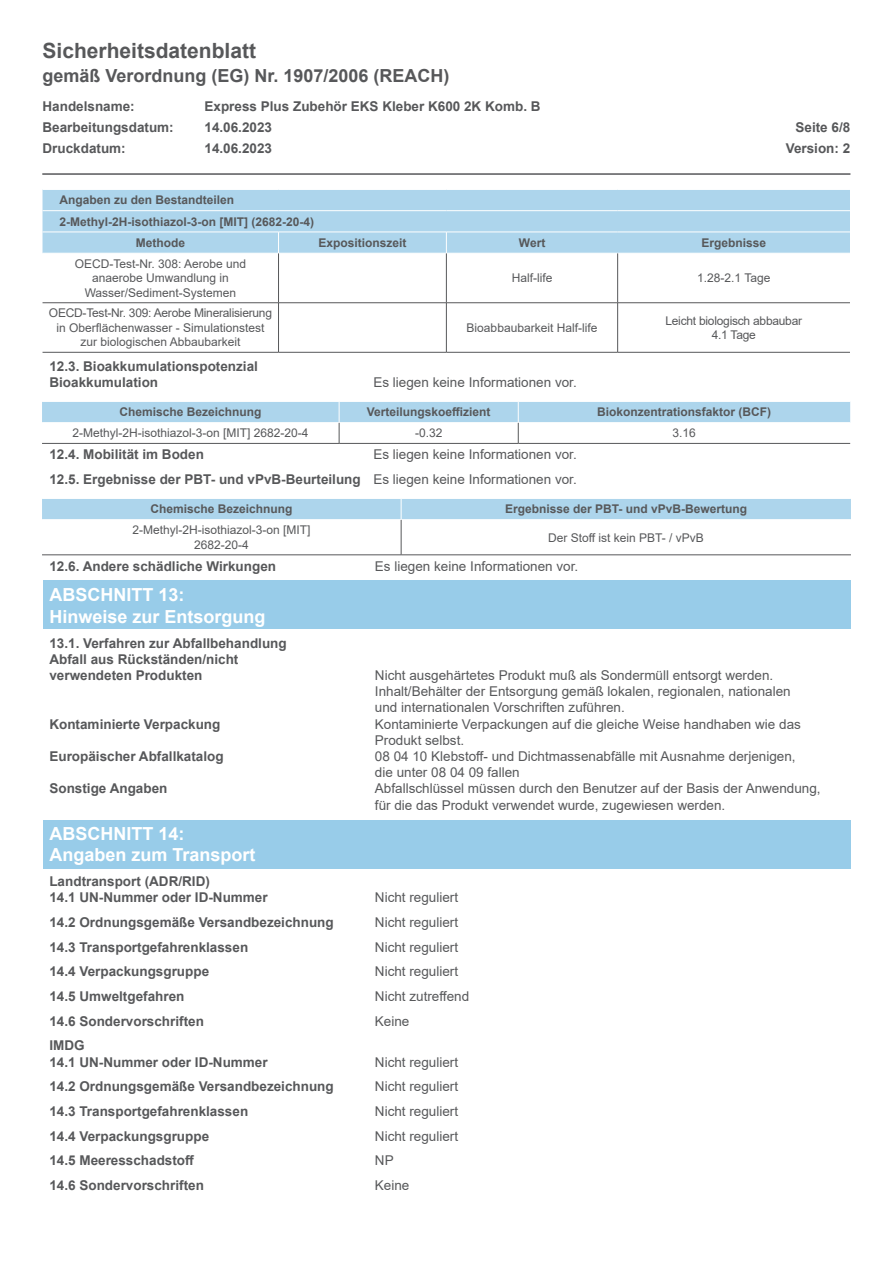
<style>
.page{position:relative;width:893px;height:1263px;background:#fff}
.page>*{position:absolute;margin:0;border:0;box-sizing:border-box;transform-origin:0 0}
.t1{font:700 21px "Arial";color:#57585a}
.t2{font:700 18px "Arial";color:#fff}
.t3{font:700 18px "Arial";color:#57585a}
.t4{font:700 13.5px/16.2px "Arial";color:#57585a}
.t5{font:13.5px/16.2px "Arial";color:#57585a}
.t6{font:12px/14.4px "Arial";color:#57585a;text-align:center}
.t7{font:700 12px "Arial";color:#57585a}
.t8{font:12px/14.4px "Arial";letter-spacing:-.02em;color:#57585a;text-align:center}
.s1{font-weight:400}
</style>
<div class="page">
<hr style="left:42px;top:173px;width:808px;height:2px;background:#57585a">
<div style="left:43px;top:580px;width:807px;height:49px;background:#98cce9"></div>
<div style="left:43px;top:820px;width:807px;height:48px;background:#98cce9"></div>
<div style="left:43px;top:190px;width:807px;height:63px;background:#add5ec"></div>
<hr style="left:43px;top:210px;width:236px;height:1px;background:#fff">
<hr style="left:279px;top:210px;width:167px;height:1px;background:#fff">
<hr style="left:446px;top:210px;width:172px;height:1px;background:#fff">
<hr style="left:618px;top:210px;width:232px;height:1px;background:#fff">
<hr style="left:43px;top:232px;width:236px;height:1px;background:#fff">
<hr style="left:279px;top:232px;width:167px;height:1px;background:#fff">
<hr style="left:446px;top:232px;width:172px;height:1px;background:#fff">
<hr style="left:618px;top:232px;width:232px;height:1px;background:#fff">
<svg style="left:278px;top:233px;width:1px;height:20px"></svg>
<svg style="left:446px;top:232px;width:1px;height:21px"></svg>
<hr style="left:43px;top:302px;width:236px;height:1px;background:#57585a">
<hr style="left:279px;top:302px;width:167px;height:1px;background:#57585a">
<hr style="left:446px;top:302px;width:172px;height:1px;background:#57585a">
<hr style="left:618px;top:302px;width:232px;height:1px;background:#57585a">
<hr style="left:43px;top:352px;width:236px;height:1px;background:#57585a">
<hr style="left:279px;top:352px;width:167px;height:1px;background:#57585a">
<hr style="left:446px;top:352px;width:172px;height:1px;background:#57585a">
<hr style="left:618px;top:352px;width:232px;height:1px;background:#57585a">
<hr style="left:278px;top:253px;width:1px;height:50px;background:#57585a">
<hr style="left:446px;top:253px;width:1px;height:50px;background:#57585a">
<hr style="left:617px;top:253px;width:1px;height:50px;background:#57585a">
<hr style="left:278px;top:303px;width:1px;height:49px;background:#57585a">
<hr style="left:446px;top:303px;width:1px;height:49px;background:#57585a">
<hr style="left:617px;top:303px;width:1px;height:49px;background:#57585a">
<svg style="left:42px;top:402px;width:808px;height:41px"></svg>
<hr style="left:42px;top:443px;width:297px;height:1px;background:#57585a">
<hr style="left:339px;top:443px;width:179px;height:1px;background:#57585a">
<hr style="left:518px;top:443px;width:332px;height:1px;background:#57585a">
<div style="left:42px;top:499px;width:809px;height:21px;background:#add5ec"></div>
<hr style="left:401px;top:520px;width:1px;height:35px;background:#57585a">
<hr style="left:42px;top:555px;width:359px;height:1px;background:#57585a">
<hr style="left:401px;top:555px;width:450px;height:1px;background:#57585a">
<h1 class="t1" style="left:43px;top:36px;width:215px">Sicherheitsdatenblatt</h1>
<h2 class="t3" style="left:43px;top:63px;width:409px">gemäß Verordnung (EG) Nr. 1907/2006 (REACH)</h2>
<p class="t4" style="left:43px;top:99px;width:94px">Handelsname:</p>
<p class="t4" style="left:205px;top:99px;width:338px">Express Plus Zubehör EKS Kleber K600 2K Komb. B</p>
<p class="t4" style="left:43px;top:120px;width:133px">Bearbeitungsdatum:</p>
<p class="t4" style="left:205px;top:120px;width:69px">14.06.2023</p>
<p class="t4" style="left:795px;top:120px;width:56px">Seite 6/8</p>
<p class="t4" style="left:43px;top:141px;width:85px">Druckdatum:</p>
<p class="t4" style="left:205px;top:141px;width:69px">14.06.2023</p>
<p class="t4" style="left:786px;top:141px;width:66px">Version: 2</p>
<p class="t7" style="left:60px;top:192px;width:176px">Angaben zu den Bestandteilen</p>
<p class="t7" style="left:60px;top:213px;width:256px">2-Methyl-2H-isothiazol-3-on [MIT] (2682-20-4)</p>
<p class="t7" style="left:136px;top:234px;width:51px">Methode</p>
<p class="t7" style="left:318px;top:234px;width:90px">Expositionszeit</p>
<p class="t7" style="left:519px;top:234px;width:28px">Wert</p>
<p class="t7" style="left:701px;top:234px;width:66px">Ergebnisse</p>
<p class="t6" style="left:75px;top:256px;width:173px">OECD-Test-Nr. 308: Aerobe und</p>
<p class="t6" style="left:92px;top:271px;width:138px">anaerobe Umwandlung in</p>
<p class="t6" style="left:85px;top:285px;width:153px">Wasser/Sediment-Systemen</p>
<p class="t6" style="left:512px;top:271px;width:42px">Half-life</p>
<p class="t6" style="left:697px;top:271px;width:75px">1.28-2.1 Tage</p>
<p class="t6" style="left:49px;top:306px;width:225px">OECD-Test-Nr. 309: Aerobe Mineralisierung in Oberflächenwasser - Simulationstest zur biologischen Abbaubarkeit</p>
<p class="t4" style="left:49px;top:359px;width:210px">12.3. Bioakkumulationspotenzial<br>Bioakkumulation</p>
<p class="t6" style="left:467px;top:320px;width:132px">Bioabbaubarkeit Half-life</p>
<p class="t8" style="left:665px;top:313px;width:138px">Leicht biologisch abbaubar<br>4.1 Tage</p>
<p class="t5" style="left:373px;top:375px;width:205px">Es liegen keine Informationen vor.</p>
<p class="t7" style="left:120px;top:404px;width:144px">Chemische Bezeichnung</p>
<p class="t7" style="left:367px;top:404px;width:125px">Verteilungskoeffizient</p>
<p class="t7" style="left:597px;top:404px;width:175px">Biokonzentrationsfaktor (BCF)</p>
<p class="t6" style="left:73px;top:426px;width:238px">2-Methyl-2H-isothiazol-3-on [MIT] 2682-20-4</p>
<p class="t6" style="left:415px;top:426px;width:29px">-0.32</p>
<p class="t6" style="left:672px;top:426px;width:25px">3.16</p>
<p class="t4" style="left:49px;top:446px;width:156px">12.4. Mobilität im Boden</p>
<p class="t5" style="left:373px;top:446px;width:205px">Es liegen keine Informationen vor.</p>
<p class="t4" style="left:49px;top:471px;width:529px">12.5. Ergebnisse der PBT- und vPvB-Beurteilung <span class="s1">Es liegen keine Informationen vor.</span></p>
<p class="t7" style="left:151px;top:501px;width:144px">Chemische Bezeichnung</p>
<p class="t7" style="left:505px;top:501px;width:244px">Ergebnisse der PBT- und vPvB-Bewertung</p>
<p class="t6" style="left:133px;top:523px;width:180px">2-Methyl-2H-isothiazol-3-on [MIT]</p>
<p class="t6" style="left:194px;top:537px;width:56px">2682-20-4</p>
<p class="t6" style="left:548px;top:530px;width:157px">Der Stoff ist kein PBT- / vPvB</p>
<p class="t4" style="left:49px;top:558px;width:228px">12.6. Andere schädliche Wirkungen</p>
<p class="t5" style="left:375px;top:558px;width:205px">Es liegen keine Informationen vor.</p>
<p class="t2" style="left:49px;top:582px;width:136px">ABSCHNITT 13:</p>
<p class="t2" style="left:49px;top:604px;width:218px">Hinweise zur Entsorgung</p>
<p class="t4" style="left:49px;top:635px;width:239px">13.1. Verfahren zur Abfallbehandlung<br>Abfall aus Rückständen/nicht verwendeten Produkten</p>
<p class="t5" style="left:375px;top:667px;width:417px">Nicht ausgehärtetes Produkt muß als Sondermüll entsorgt werden.<br>Inhalt/Behälter der Entsorgung gemäß lokalen, regionalen, nationalen und internationalen Vorschriften zuführen.</p>
<p class="t4" style="left:49px;top:716px;width:173px">Kontaminierte Verpackung</p>
<p class="t5" style="left:375px;top:716px;width:428px">Kontaminierte Verpackungen auf die gleiche Weise handhaben wie das<br>Produkt selbst.</p>
<p class="t4" style="left:49px;top:748px;width:176px">Europäischer Abfallkatalog</p>
<p class="t5" style="left:375px;top:748px;width:422px">08 04 10 Klebstoff- und Dichtmassenabfälle mit Ausnahme derjenigen, die unter 08 04 09 fallen</p>
<p class="t4" style="left:49px;top:781px;width:120px">Sonstige Angaben</p>
<p class="t5" style="left:375px;top:780px;width:447px">Abfallschlüssel müssen durch den Benutzer auf der Basis der Anwendung, für die das Produkt verwendet wurde, zugewiesen werden.</p>
<p class="t2" style="left:49px;top:821px;width:136px">ABSCHNITT 14:</p>
<p class="t2" style="left:49px;top:842px;width:208px">Angaben zum Transport</p>
<p class="t4" style="left:49px;top:873px;width:220px">Landtransport (ADR/RID)<br>14.1 UN-Nummer oder ID-Nummer</p>
<p class="t5" style="left:375px;top:889px;width:85px">Nicht reguliert</p>
<p class="t4" style="left:49px;top:914px;width:286px">14.2 Ordnungsgemäße Versandbezeichnung</p>
<p class="t5" style="left:375px;top:914px;width:85px">Nicht reguliert</p>
<p class="t4" style="left:49px;top:939px;width:200px">14.3 Transportgefahrenklassen</p>
<p class="t5" style="left:375px;top:939px;width:85px">Nicht reguliert</p>
<p class="t4" style="left:49px;top:964px;width:161px">14.4 Verpackungsgruppe</p>
<p class="t5" style="left:375px;top:963px;width:85px">Nicht reguliert</p>
<p class="t4" style="left:49px;top:988px;width:137px">14.5 Umweltgefahren</p>
<p class="t5" style="left:375px;top:988px;width:96px">Nicht zutreffend</p>
<p class="t4" style="left:49px;top:1013px;width:156px">14.6 Sondervorschriften</p>
<p class="t5" style="left:375px;top:1013px;width:36px">Keine</p>
<p class="t4" style="left:49px;top:1038px;width:220px">IMDG<br>14.1 UN-Nummer oder ID-Nummer</p>
<p class="t5" style="left:375px;top:1054px;width:85px">Nicht reguliert</p>
<p class="t4" style="left:49px;top:1079px;width:286px">14.2 Ordnungsgemäße Versandbezeichnung</p>
<p class="t5" style="left:375px;top:1078px;width:85px">Nicht reguliert</p>
<p class="t4" style="left:49px;top:1103px;width:200px">14.3 Transportgefahrenklassen</p>
<p class="t5" style="left:375px;top:1103px;width:85px">Nicht reguliert</p>
<p class="t4" style="left:49px;top:1128px;width:161px">14.4 Verpackungsgruppe</p>
<p class="t5" style="left:375px;top:1128px;width:85px">Nicht reguliert</p>
<p class="t4" style="left:49px;top:1153px;width:146px">14.5 Meeresschadstoff</p>
<p class="t5" style="left:375px;top:1152px;width:20px">NP</p>
<p class="t4" style="left:49px;top:1177px;width:156px">14.6 Sondervorschriften</p>
<p class="t5" style="left:375px;top:1177px;width:36px">Keine</p>
</div>
